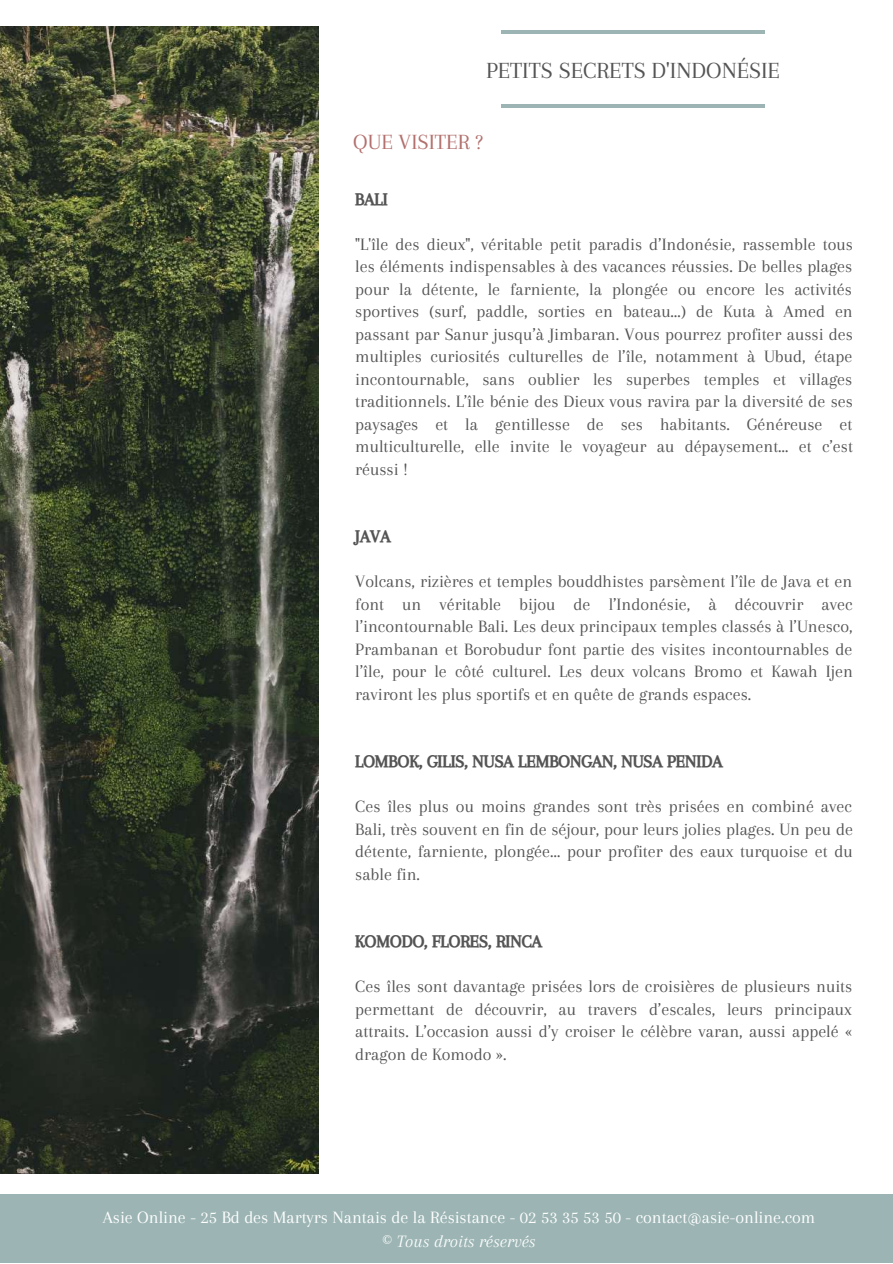
<style>
.page{position:relative;width:893px;height:1264px;background:#fff}
.page>*{position:absolute;margin:0;border:0;box-sizing:border-box;transform-origin:0 0}
.t1{font:24px "Arapey";color:#545454}
.t2{font:22.5px "Arapey";color:#b2706d}
.t3{font:18px/22.5px "Arapey";color:#545454;text-align:justify}
.t4{font:18px/24.8px "Arapey";color:#fff;text-align:center}
.t5{font:18px "CA Generated";color:#545454}
.t6{font:800 15px/20.2px "Open Sans";color:#fff;text-align:center}
.s1{font-style:italic}
</style>
<div class="page">
<hr style="left:501px;top:104px;width:263px;height:4px;background:#9cb5b4">
<hr style="left:501px;top:30px;width:263px;height:4px;background:#9cb5b4">
<div style="left:0;top:1194px;width:892px;height:68px;background:#9cb5b4"></div>
<img style="left:0;top:26px;width:318px;height:1147px">
<h1 class="t1" style="left:486px;top:57px;width:295px">PETITS SECRETS D'INDONÉSIE</h1>
<p class="t2" style="left:353px;top:130px;width:131px">QUE VISITER ?</p>
<p class="t5" style="left:355px;top:189px;width:34px">BALI</p>
<p class="t3" style="left:355px;top:233px;width:499px">"L'île des dieux", véritable petit paradis d’Indonésie, rassemble tous les éléments indispensables à des vacances réussies. De belles plages pour la détente, le farniente, la plongée ou encore les activités sportives (surf, paddle, sorties en bateau…) de Kuta à Amed en passant par Sanur jusqu’à Jimbaran. Vous pourrez profiter aussi des multiples curiosités culturelles de l’île, notamment à Ubud, étape incontournable, sans oublier les superbes temples et villages traditionnels. L’île bénie des Dieux vous ravira par la diversité de ses paysages et la gentillesse de ses habitants. Généreuse et multiculturelle, elle invite le voyageur au dépaysement… et c’est réussi !</p>
<p class="t5" style="left:355px;top:526px;width:37px">JAVA</p>
<p class="t3" style="left:355px;top:570px;width:499px">Volcans, rizières et temples bouddhistes parsèment l’île de Java et en font un véritable bijou de l’Indonésie, à découvrir avec l’incontournable Bali. Les deux principaux temples classés à l’Unesco, Prambanan et Borobudur font partie des visites incontournables de l’île, pour le côté culturel. Les deux volcans Bromo et Kawah Ijen raviront les plus sportifs et en quête de grands espaces.</p>
<p class="t5" style="left:355px;top:751px;width:369px">LOMBOK, GILIS, NUSA LEMBONGAN, NUSA PENIDA</p>
<p class="t3" style="left:355px;top:795px;width:499px">Ces îles plus ou moins grandes sont très prisées en combiné avec Bali, très souvent en fin de séjour, pour leurs jolies plages. Un peu de détente, farniente, plongée… pour profiter des eaux turquoise et du sable fin.</p>
<p class="t5" style="left:355px;top:931px;width:188px">KOMODO, FLORES, RINCA</p>
<p class="t3" style="left:355px;top:975px;width:498px">Ces îles sont davantage prisées lors de croisières de plusieurs nuits permettant de découvrir, au travers d’escales, leurs principaux attraits. L’occasion aussi d’y croiser le célèbre varan, aussi appelé « dragon de Komodo ».</p>
<p class="t4" style="left:103px;top:1204px;width:714px">Asie Online - 25 Bd des Martyrs Nantais de la Résistance - 02 53 35 53 50 - contact@asie-online.com © <span class="s1">Tous droits réservés</span></p>
<p class="t6" style="left:144px;top:1207px;width:632px">Asie Online - 1 Beauregard 44120 Vertou - 02 53 35 53 50 - contact@asie-online.com © <span class="s1">Tous droits réservés</span></p>
</div>
